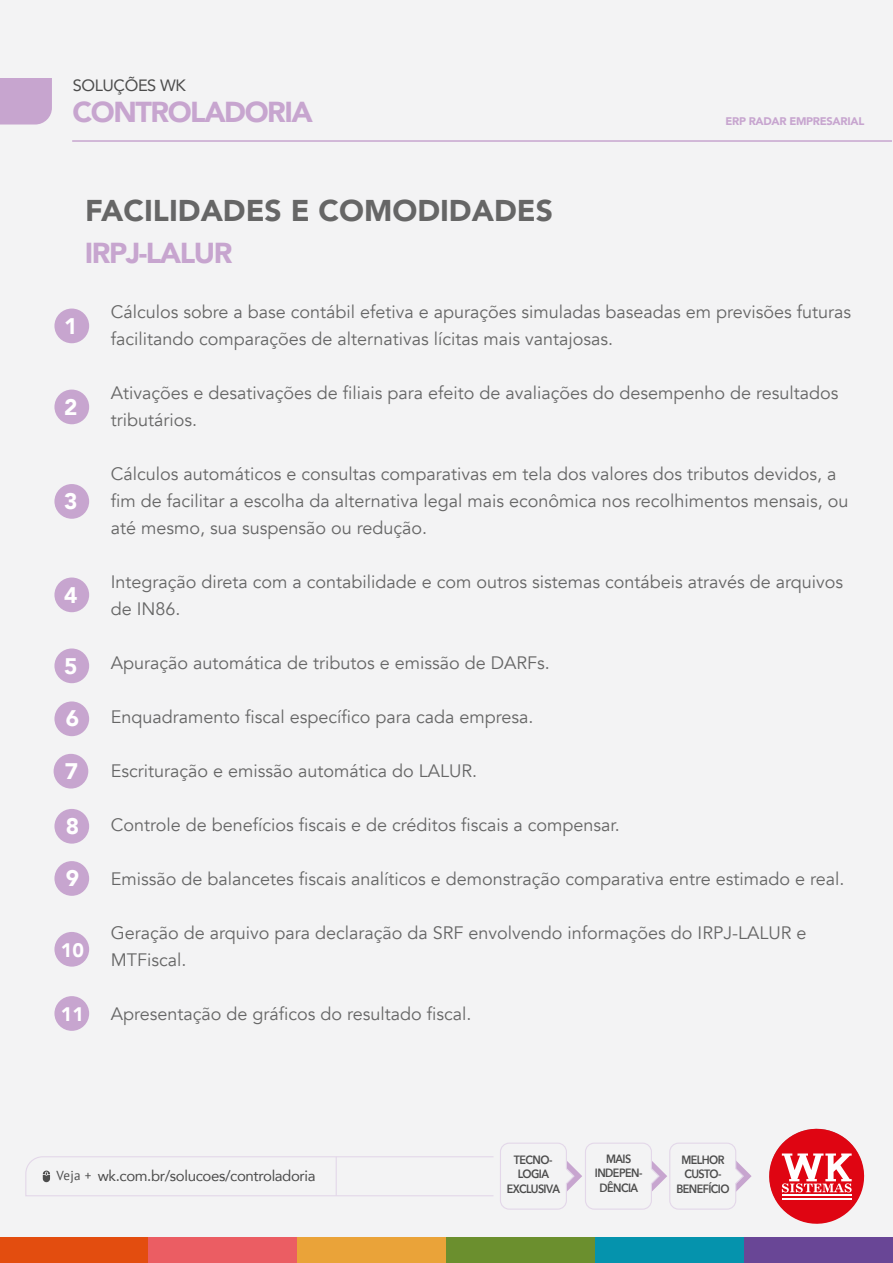
<style>
.page{position:relative;width:893px;height:1263px;background:#fff}
.page>*{position:absolute;margin:0;border:0;box-sizing:border-box;transform-origin:0 0}
.t1{font:900 30px "Avenir";color:#666}
.t2{font:900 28.8px "Avenir";letter-spacing:-.05em;color:#c7a5cf}
.t3{font:900 22.5px "Avenir";color:#fff}
.t4{font:900 19.5px "Avenir";color:#fff}
.t5{font:18px/27px "Avenir";color:#666}
.t6{font:16.35px "Avenir";letter-spacing:-.025em;color:#4c4c4c}
.t7{font:15px "Avenir";letter-spacing:-.025em;color:#4c4c4c}
.t8{font:600 12px/14.4px "Avenir Next";letter-spacing:-.05em;color:#4c4c4c;text-align:center;scale:.9 1}
.t9{font:900 11.1px "Avenir";letter-spacing:-.025em;color:#c7a5cf}
.s1{font-family:"PT Sans";font-size:13.05px}
</style>
<div class="page">
<div style="left:0;top:0;width:892px;height:1241px;background:#f3f3f4"></div>
<div style="left:0;top:78px;width:52px;height:47px;background:#c7a5cf"></div>
<hr style="left:72px;top:140px;width:820px;height:2px;background:#c7a5cf">
<svg style="left:769px;top:1128px;width:96px;height:96px"></svg>
<svg style="left:25px;top:1142px;width:727px;height:68px"></svg>
<div style="left:0;top:1237px;width:148px;height:26px;background:#e34d0f"></div>
<div style="left:148px;top:1237px;width:149px;height:26px;background:#eb5d63"></div>
<div style="left:297px;top:1237px;width:149px;height:26px;background:#eaa339"></div>
<div style="left:446px;top:1237px;width:149px;height:26px;background:#6b8f2e"></div>
<div style="left:595px;top:1237px;width:149px;height:26px;background:#0593ad"></div>
<div style="left:744px;top:1237px;width:149px;height:26px;background:#694696"></div>
<div style="left:54px;top:309px;width:35px;height:34px;background:#c7a5cf;border-radius:50%"></div>
<div style="left:54px;top:390px;width:35px;height:34px;background:#c7a5cf;border-radius:50%"></div>
<div style="left:54px;top:484px;width:35px;height:35px;background:#c7a5cf;border-radius:50%"></div>
<div style="left:54px;top:577px;width:35px;height:35px;background:#c7a5cf;border-radius:50%"></div>
<div style="left:54px;top:648px;width:35px;height:35px;background:#c7a5cf;border-radius:50%"></div>
<div style="left:54px;top:701px;width:35px;height:35px;background:#c7a5cf;border-radius:50%"></div>
<div style="left:54px;top:754px;width:34px;height:34px;background:#c7a5cf;border-radius:50%"></div>
<div style="left:54px;top:809px;width:35px;height:35px;background:#c7a5cf;border-radius:50%"></div>
<div style="left:54px;top:861px;width:35px;height:35px;background:#c7a5cf;border-radius:50%"></div>
<div style="left:54px;top:932px;width:35px;height:35px;background:#c7a5cf;border-radius:50%"></div>
<div style="left:54px;top:996px;width:35px;height:35px;background:#c7a5cf;border-radius:50%"></div>
<p class="t6" style="left:73px;top:72px;width:114px">SOLUÇÕES WK</p>
<h2 class="t2" style="left:73px;top:88px;width:242px">CONTROLADORIA</h2>
<h1 class="t1" style="left:85px;top:185px;width:469px">FACILIDADES E COMODIDADES</h1>
<h2 class="t2" style="left:85px;top:228px;width:149px">IRPJ-LALUR</h2>
<p class="t9" style="left:725px;top:111px;width:140px">ERP RADAR EMPRESARIAL</p>
<p class="t3" style="left:64px;top:306px;width:15px">1</p>
<p class="t3" style="left:64px;top:387px;width:15px">2</p>
<p class="t3" style="left:64px;top:482px;width:15px">3</p>
<p class="t3" style="left:64px;top:575px;width:15px">4</p>
<p class="t3" style="left:64px;top:646px;width:15px">5</p>
<p class="t3" style="left:66px;top:699px;width:15px">6</p>
<p class="t3" style="left:65px;top:752px;width:15px">7</p>
<p class="t3" style="left:66px;top:807px;width:15px">8</p>
<p class="t3" style="left:66px;top:859px;width:15px">9</p>
<p class="t4" style="left:61px;top:933px;width:25px">10</p>
<p class="t4" style="left:61px;top:998px;width:25px">11</p>
<p class="t5" style="left:111px;top:298px;width:742px">Cálculos sobre a base contábil efetiva e apurações simuladas baseadas em previsões futuras facilitando comparações de alternativas lícitas mais vantajosas.</p>
<p class="t5" style="left:111px;top:379px;width:729px">Ativações e desativações de filiais para efeito de avaliações do desempenho de resultados tributários.</p>
<p class="t5" style="left:111px;top:460px;width:739px">Cálculos automáticos e consultas comparativas em tela dos valores dos tributos devidos, a fim de facilitar a escolha da alternativa legal mais econômica nos recolhimentos mensais, ou até mesmo, sua suspensão ou redução.</p>
<p class="t5" style="left:111px;top:568px;width:734px">Integração direta com a contabilidade e com outros sistemas contábeis através de arquivos de IN86.</p>
<p class="t5" style="left:111px;top:649px;width:441px">Apuração automática de tributos e emissão de DARFs.</p>
<p class="t5" style="left:111px;top:703px;width:424px">Enquadramento fiscal específico para cada empresa.</p>
<p class="t5" style="left:111px;top:757px;width:368px">Escrituração e emissão automática do LALUR.</p>
<p class="t5" style="left:111px;top:811px;width:511px">Controle de benefícios fiscais e de créditos fiscais a compensar.</p>
<p class="t5" style="left:111px;top:865px;width:735px">Emissão de balancetes fiscais analíticos e demonstração comparativa entre estimado e real.</p>
<p class="t5" style="left:111px;top:919px;width:697px">Geração de arquivo para declaração da SRF envolvendo informações do IRPJ-LALUR e<br>MTFiscal.</p>
<p class="t5" style="left:111px;top:1000px;width:362px">Apresentação de gráficos do resultado fiscal.</p>
<p class="t7" style="left:57px;top:1164px;width:261px"><span class="s1">Veja +</span> wk.com.br/solucoes/controladoria</p>
<p class="t8" style="left:595px;top:1151px;width:54px">MAIS<br>INDEPEN-<br>DÊNCIA</p>
<p class="t8" style="left:507px;top:1152px;width:61px">TECNO-<br>LOGIA<br>EXCLUSIVA</p>
<p class="t8" style="left:676px;top:1152px;width:61px">MELHOR<br>CUSTO-<br>BENEFÍCIO</p>
</div>
